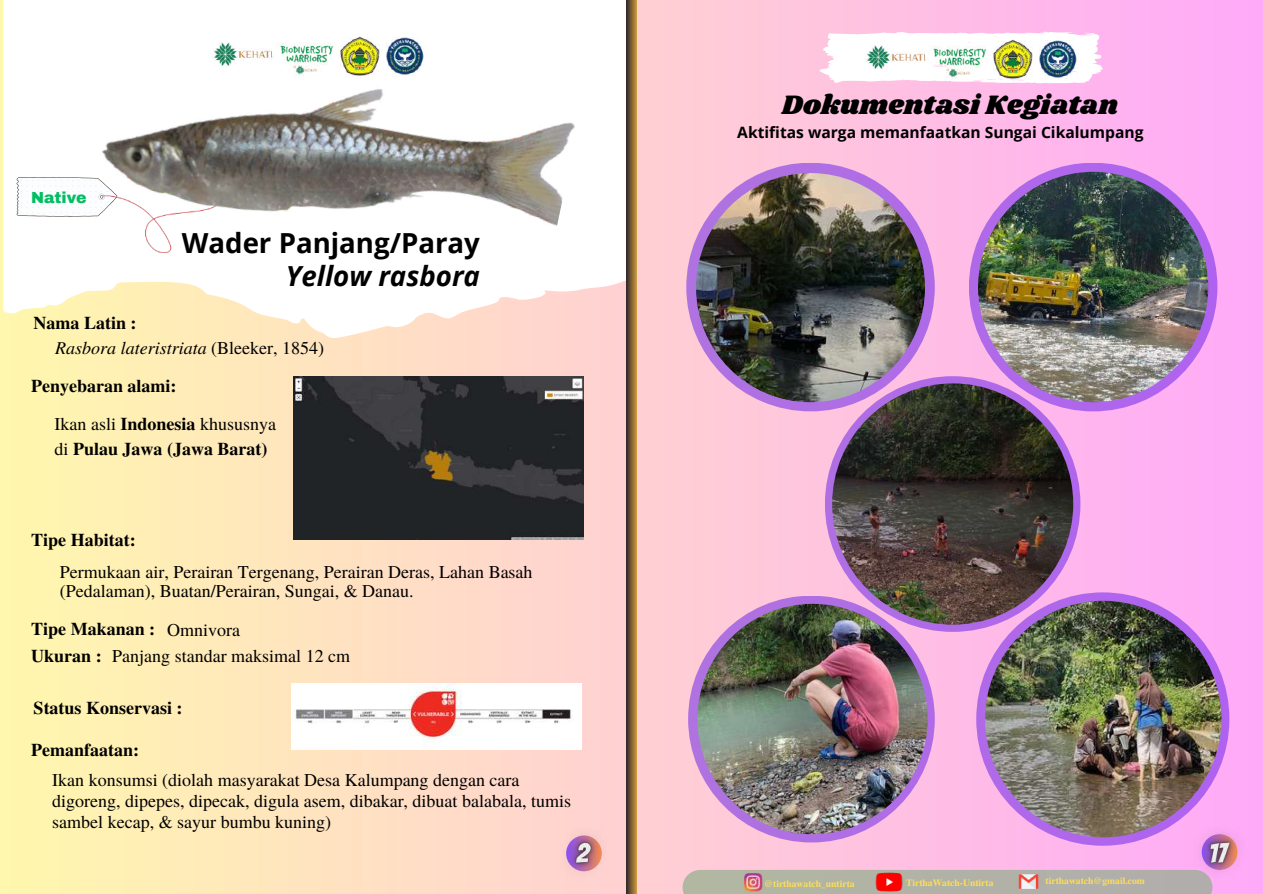
<style>
.page{position:relative;width:1263px;height:894px;background:#fff}
.page>*{position:absolute;margin:0;border:0;box-sizing:border-box;transform-origin:0 0}
.t1{font:27.6px "Shrikhand";color:#000}
.t2{font:700 27.6px "Open Sans";color:#000}
.t3{font:italic 700 27.6px "Open Sans";color:#000}
.t4{font:18px/21.3px "Te X Gyre Termes";color:#000}
.t5{font:700 18px/24.8px "Te X Gyre Termes";color:#000}
.t6{font:italic 18px/25.5px "Te X Gyre Termes";color:#000}
.t7{font:700 15.6px "Open Sans";color:#000}
.t8{font:900 15.6px "Archivo";color:#00bf63}
.t9{font:700 9.6px "Te X Gyre Termes";color:#ffde59}
.s1{font-weight:700;font-style:normal}
.s2{font-style:normal}
.s3{font-weight:400}
</style>
<div class="page">
<div style="left:0;top:0;width:1263px;height:893px;background:linear-gradient(to right,#fff7ac,#fea9f8)"></div>
<svg style="left:2px;top:0;width:624px;height:338px"></svg>
<svg style="left:626px;top:0;width:10px;height:893px;background:#6e5430"></svg>
<img style="left:294px;top:376px;width:290px;height:163px">
<img style="left:291px;top:683px;width:291px;height:66px">
<svg style="left:819px;top:31px;width:284px;height:53px"></svg>
<img style="left:859px;top:31px;width:223px;height:58px">
<svg style="left:825px;top:376px;width:255px;height:255px;background:#ac6ae1"></svg>
<img style="left:832px;top:383px;width:241px;height:241px;border-radius:50%">
<svg style="left:976px;top:592px;width:253px;height:253px;background:#af67e9"></svg>
<img style="left:985px;top:600px;width:236px;height:237px;border-radius:50%">
<svg style="left:686px;top:163px;width:249px;height:248px;background:#af70e1"></svg>
<img style="left:696px;top:173px;width:229px;height:229px;border-radius:50%">
<svg style="left:969px;top:163px;width:248px;height:248px;background:#ad66e9"></svg>
<img style="left:978px;top:172px;width:230px;height:230px;border-radius:50%">
<svg style="left:688px;top:595px;width:247px;height:247px;background:#b172e1"></svg>
<img style="left:697px;top:603px;width:231px;height:231px;border-radius:50%">
<img style="left:540px;top:803px;width:85px;height:90px">
<svg style="left:17px;top:177px;width:68px;height:39px"></svg>
<img style="left:85px;top:0;width:501px;height:308px">
<img style="left:1173px;top:803px;width:90px;height:90px">
<div style="left:683px;top:869px;width:529px;height:24px;background:#b1b2a7"></div>
<img style="left:742px;top:870px;width:22px;height:22px">
<img style="left:1018px;top:870px;width:21px;height:21px">
<img style="left:876px;top:872px;width:28px;height:19px">
<p class="t8" style="left:31px;top:189px;width:57px">Native</p>
<h1 class="t2" style="left:182px;top:223px;width:300px">Wader Panjang/Paray</h1>
<h1 class="t3" style="left:286px;top:257px;width:196px">Yellow rasbora</h1>
<p class="t6" style="left:55px;top:309px;width:270px;text-indent:-22px"><span class="s1">Nama Latin :<br></span>Rasbora lateristriata <span class="s2">(Bleeker, 1854)</span></p>
<p class="t5" style="left:31px;top:373px;width:147px">Penyebaran alami:</p>
<p class="t5" style="left:55px;top:410px;width:223px"><span class="s3">Ikan asli</span> Indonesia <span class="s3">khususnya di</span> Pulau Jawa (Jawa Barat)</p>
<p class="t5" style="left:31px;top:526px;width:106px">Tipe Habitat:</p>
<p class="t4" style="left:60px;top:562px;width:474px;line-height:18px">Permukaan air, Perairan Tergenang, Perairan Deras, Lahan Basah (Pedalaman), Buatan/Perairan, Sungai, &amp; Danau.</p>
<p class="t4" style="left:112px;top:616px;width:239px;line-height:25.8px;text-indent:55px">Omnivora<br>Panjang standar maksimal 12 cm</p>
<p class="t5" style="left:31px;top:615px;width:125px">Tipe Makanan :</p>
<p class="t5" style="left:31px;top:642px;width:72px">Ukuran :</p>
<p class="t5" style="left:34px;top:694px;width:150px">Status Konservasi :</p>
<p class="t5" style="left:31px;top:736px;width:109px">Pemanfaatan:</p>
<p class="t4" style="left:52px;top:767px;width:520px">Ikan konsumsi (diolah masyarakat Desa Kalumpang dengan cara digoreng, dipepes, dipecak, digula asem, dibakar, dibuat balabala, tumis sambel kecap, &amp; sayur bumbu kuning)</p>
<h1 class="t1" style="left:782px;top:86px;width:338px">Dokumentasi Kegiatan</h1>
<p class="t7" style="left:737px;top:121px;width:408px">Aktifitas warga memanfaatkan Sungai Cikalumpang</p>
<p class="t9" style="left:764px;top:875px;width:92px">@tirthawatch_untirta</p>
<p class="t9" style="left:906px;top:874px;width:89px">TirthaWatch-Untirta</p>
<p class="t9" style="left:1045px;top:873px;width:101px">tirthawatch@gmail.com</p>
</div>
